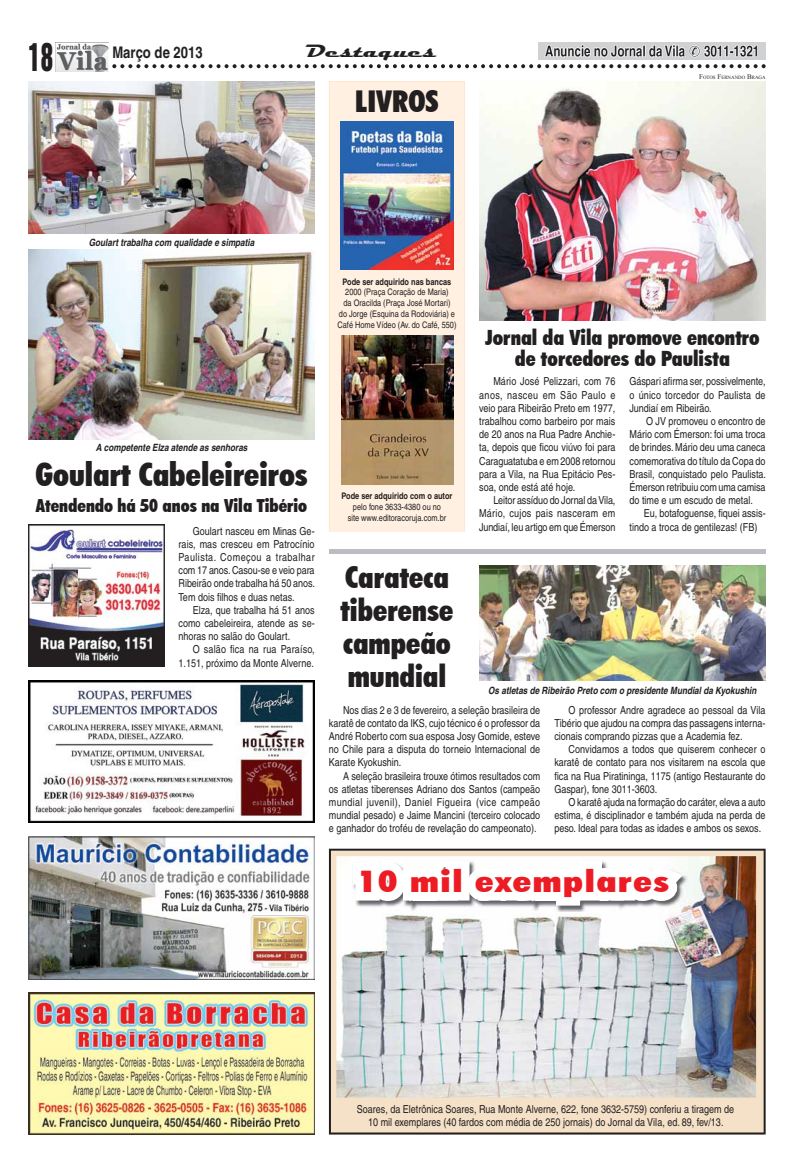
<style>
.page{position:relative;width:794px;height:1163px;background:#fff}
.page>*{position:absolute;margin:0;border:0;box-sizing:border-box;transform-origin:0 0}
.t1{font:35.4px "Helvetica Inserat";color:#221f20;scale:.7 1}
.t2{font:900 condensed 32px "Futura BT";color:#221f20}
.t3{font:900 condensed 30px/33px "Futura BT";color:#221f20}
.t4{font:900 condensed 29.6px "Futura BT";letter-spacing:.04em;color:#ed1c24;scale:1.32 1}
.t5{font:900 condensed 21px/21px "Futura BT";color:#221f20;text-align:center}
.t6{font:900 condensed 18px "Futura BT";color:#221f20}
.t7{font:700 18px "Magneto";color:#221f20;scale:1.3 1}
.t8{font:700 condensed 16px "Helvetica";color:#221f20}
.t9{font:condensed 11px/13.2px "Helvetica";color:#221f20;text-align:justify}
.t10{font:italic 700 condensed 10px "Helvetica";color:#221f20}
.t11{font:condensed 9px/10.8px "Helvetica";color:#221f20;text-align:center}
.t12{font:700 condensed 9px "Helvetica";color:#221f20}
.t13{font:4.9px "Times New Roman";color:#221f20}
.s1{font-size:7px}
</style>
<div class="page">
<img style="left:56px;top:43px;width:52px;height:28px">
<div style="left:329px;top:81px;width:136px;height:450px;background:#fff0e1"></div>
<img style="left:28px;top:250px;width:287px;height:189px">
<img style="left:28px;top:81px;width:287px;height:152px">
<svg style="left:329px;top:848px;width:436px;height:286px;background:#e2d0b9"></svg>
<img style="left:336px;top:856px;width:420px;height:241px">
<svg style="left:112px;top:43px;width:653px;height:26px"></svg>
<svg style="left:344px;top:848px;width:353px;height:80px"></svg>
<img style="left:28px;top:524px;width:136px;height:142px">
<img style="left:28px;top:836px;width:287px;height:142px">
<img style="left:29px;top:992px;width:286px;height:142px">
<img style="left:479px;top:565px;width:286px;height:115px">
<img style="left:479px;top:81px;width:286px;height:239px">
<div style="left:329px;top:549px;width:436px;height:5px;background:#bbbdc0"></div>
<img style="left:28px;top:680px;width:287px;height:142px">
<img style="left:341px;top:336px;width:112px;height:148px">
<img style="left:340px;top:121px;width:113px;height:148px">
<h1 class="t1" style="left:28px;top:36px;width:37px">18</h1>
<h3 class="t8" style="left:112px;top:43px;width:92px">Março de 2013</h3>
<h3 class="t7" style="left:305px;top:41px;width:102px">Destaques</h3>
<h3 class="t3" style="left:355px;top:84px;width:85px">LiVroS</h3>
<p class="t13" style="left:699px;top:74px;width:68px"><span class="s1">F</span>OTOS <span class="s1">F</span>ERNANDO <span class="s1">B</span>RAGA</p>
<p class="t10" style="left:89px;top:236px;width:167px">Goulart trabalha com qualidade e simpatia</p>
<p class="t12" style="left:342px;top:276px;width:110px">Pode ser adquirido nas bancas</p>
<p class="t11" style="left:337px;top:287px;width:120px">2000 (Praça Coração de Maria)<br>da Oracilda (Praça José Mortari)<br>do Jorge (Esquina da Rodoviária) e<br>Café Home Vídeo (Av. do Café, 550)</p>
<p class="t10" style="left:96px;top:441px;width:153px">A competente Elza atende as senhoras</p>
<h2 class="t2" style="left:35px;top:454px;width:274px">Goulart Cabeleireiros</h2>
<h3 class="t6" style="left:36px;top:495px;width:273px">atendendo há 50 anos na Vila tibério</h3>
<p class="t9" style="left:178px;top:524px;width:138px;text-indent:14px">Goulart nasceu em Minas Ge&shy;rais, mas cresceu em Patrocínio Paulista. Começou a trabalhar com 17 anos. Casou-se e veio para Ribeirão onde trabalha há 50 anos.<br>Tem dois filhos e duas netas.</p>
<p class="t9" style="left:178px;top:603px;width:138px;text-indent:14px">Elza, que trabalha há 51 anos como cabeleireira, atende as se&shy;nhoras no salão do Goulart.</p>
<p class="t9" style="left:178px;top:642px;width:138px;text-align:right">O salão fica na rua Paraíso,<br>1.151, próximo da Monte Alverne.</p>
<p class="t12" style="left:341px;top:490px;width:112px">Pode ser adquirido com o autor</p>
<p class="t11" style="left:348px;top:501px;width:100px">pelo fone 3633-4380 ou no site www.editoracoruja.com.br</p>
<h3 class="t3" style="left:340px;top:560px;width:114px">Carateca tiberense campeão mundial</h3>
<h3 class="t5" style="left:485px;top:327px;width:276px">Jornal da Vila promove encontro de torcedores do Paulista</h3>
<p class="t9" style="left:479px;top:375px;width:138px;text-indent:14px">Mário José Pelizzari, com 76 anos, nasceu em São Paulo e veio para Ribeirão Preto em 1977, trabalhou como barbeiro por mais de 20 anos na Rua Padre Anchie&shy;ta, depois que ficou viúvo foi para Caraguatatuba e em 2008 retornou para a Vila, na Rua Epitácio Pes&shy;soa, onde está até hoje.</p>
<p class="t9" style="left:479px;top:493px;width:138px;text-indent:14px">Leitor assíduo do Jornal da Vila, Mário, cujos pais nasceram em Jundiaí, leu artigo em que Émerson</p>
<p class="t9" style="left:629px;top:375px;width:138px">Gáspari afirma ser, possivelmente, o único torcedor do Paulista de Jundiaí em Ribeirão.</p>
<p class="t9" style="left:629px;top:414px;width:138px;text-indent:17px">O JV promoveu o encontro de Mário com Émerson: foi uma troca de brindes. Mário deu uma caneca comemorativa do título da Copa do Brasil, conquistado pelo Paulista.<br>Émerson retribuiu com uma camisa do time e um escudo de metal.</p>
<p class="t9" style="left:629px;top:507px;width:138px;text-indent:14px">Eu, botafoguense, fiquei assis&shy;tindo a troca de gentilezas! (FB)</p>
<p class="t10" style="left:488px;top:684px;width:270px">Os atletas de Ribeirão Preto com o presidente Mundial da Kyokushin</p>
<p class="t9" style="left:329px;top:703px;width:213px;text-indent:14px">Nos dias 2 e 3 de fevereiro, a seleção brasileira de karatê de contato da IKS, cujo técnico é o professor da André Roberto com sua esposa Josy Gomide, esteve no Chile para a disputa do torneio Internacional de Karate Kyokushin.</p>
<p class="t9" style="left:329px;top:769px;width:213px;text-indent:14px">A seleção brasileira trouxe ótimos resultados com os atletas tiberenses Adriano dos Santos (campeão mundial juvenil), Daniel Figueira (vice campeão mundial pesado) e Jaime Mancini (terceiro colocado e ganhador do troféu de revelação do campeonato).</p>
<p class="t9" style="left:554px;top:703px;width:213px;text-indent:14px">O professor Andre agradece ao pessoal da Vila Tibério que ajudou na compra das passagens interna&shy;cionais comprando pizzas que a Academia fez.</p>
<p class="t9" style="left:554px;top:742px;width:213px;text-indent:14px">Convidamos a todos que quiserem conhecer o karatê de contato para nos visitarem na escola que fica na Rua Piratininga, 1175 (antigo Restaurante do Gaspar), fone 3011-3603.</p>
<p class="t9" style="left:554px;top:795px;width:213px;text-indent:14px">O karatê ajuda na formação do caráter, eleva a auto estima, é disciplinador e também ajuda na perda de peso. Ideal para todas as idades e ambos os sexos.</p>
<h3 class="t4" style="left:357px;top:863px;width:237px">10 mil exemplares</h3>
<p class="t9" style="left:357px;top:1102px;width:379px;text-align:center">Soares, da Eletrônica Soares, Rua Monte Alverne, 622, fone 3632-5759) conferiu a tiragem de<br>10 mil exemplares (40 fardos com média de 250 jornais) do Jornal da Vila, ed. 89, fev/13.</p>
</div>
